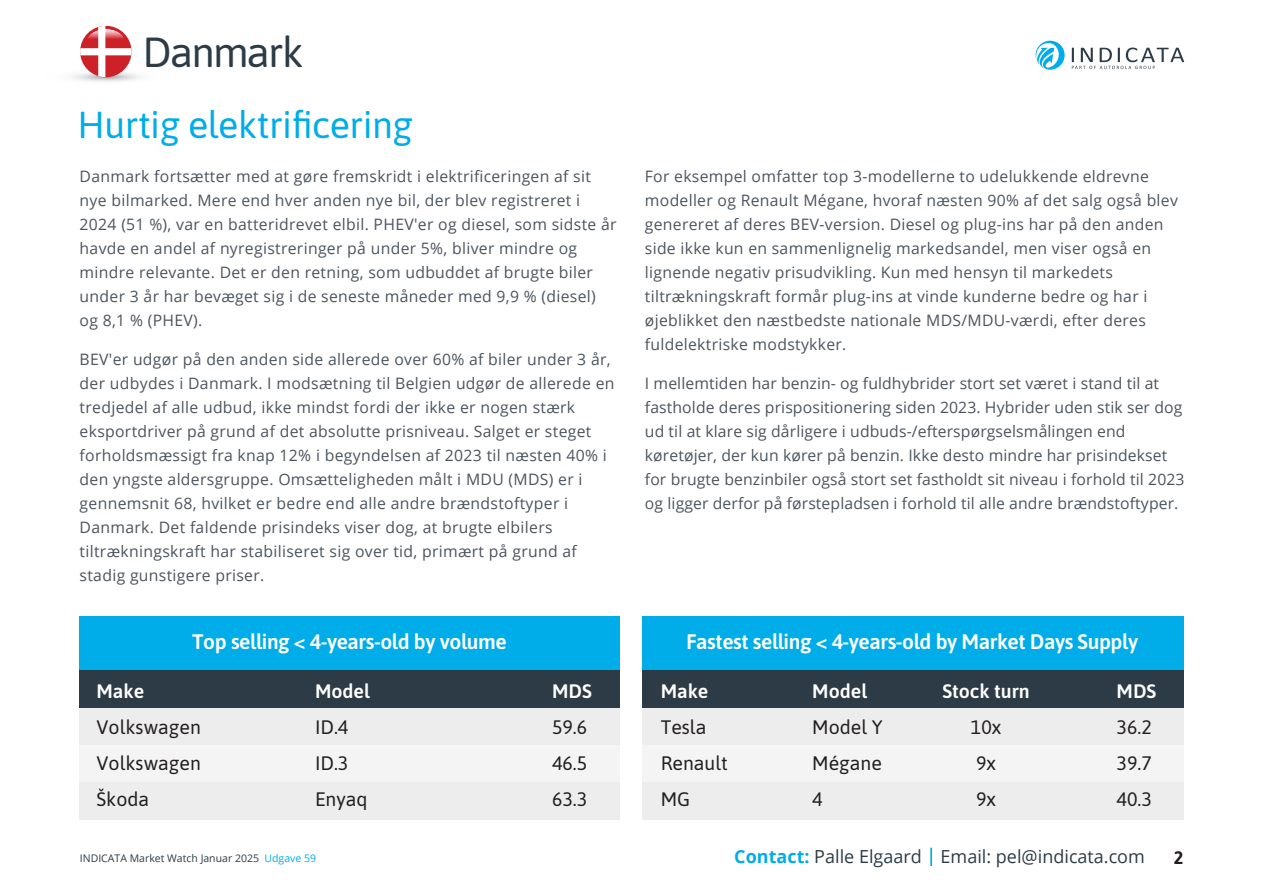
<style>
.page{position:relative;width:1263px;height:893px;background:#fff}
.page>*{position:absolute;margin:0;border:0;box-sizing:border-box;transform-origin:0 0}
.t1{font:42px "Asap";letter-spacing:-.04em;color:#2c3b46}
.t2{font:37.5px "Asap";letter-spacing:-.015em;color:#00ade8}
.t3{font:600 21px "Asap";letter-spacing:-.02em;color:#fff}
.t4{font:19.5px/36px "Asap";color:#231f20;text-align:justify}
.t5{font:600 19.5px "Asap";color:#fff}
.t6{font:18px "Open Sans";color:#2c3b46}
.t7{font:700 18px "Asap";color:#231f20}
.t8{font:15.75px/24px "Open Sans";letter-spacing:.02em;color:#4b545e}
.t9{font:10.5px "Open Sans";color:#2c3b46}
.s1{color:#00ade8}
.s2{font-weight:700;color:#00ade8}
</style>
<div class="page">
<svg style="left:42px;top:68px;width:128px;height:17px"></svg>
<svg style="left:80px;top:26px;width:52px;height:51px"></svg>
<svg style="left:1035px;top:41px;width:30px;height:29px"></svg>
<svg style="left:1072px;top:48px;width:112px;height:21px"></svg>
<svg style="left:930px;top:848px;width:2px;height:18px"></svg>
<div style="left:79px;top:616px;width:541px;height:55px;background:#00ade8"></div>
<div style="left:79px;top:671px;width:541px;height:37px;background:#2c3b46"></div>
<div style="left:79px;top:708px;width:541px;height:37px;background:#ededee"></div>
<div style="left:79px;top:745px;width:541px;height:37px;background:#f4f4f4"></div>
<div style="left:79px;top:782px;width:541px;height:37px;background:#ededee"></div>
<div style="left:643px;top:616px;width:541px;height:55px;background:#00ade8"></div>
<div style="left:643px;top:671px;width:541px;height:37px;background:#2c3b46"></div>
<div style="left:643px;top:708px;width:541px;height:37px;background:#ededee"></div>
<div style="left:643px;top:745px;width:541px;height:37px;background:#f4f4f4"></div>
<div style="left:643px;top:782px;width:541px;height:37px;background:#ededee"></div>
<h1 class="t1" style="left:143px;top:35px;width:163px">Danmark</h1>
<h2 class="t2" style="left:78px;top:99px;width:337px">Hurtig elektrificering</h2>
<p class="t8" style="left:80px;top:164px;width:538px">Danmark fortsætter med at gøre fremskridt i elektrificeringen af sit nye bilmarked. Mere end hver anden nye bil, der blev registreret i 2024 (51 %), var en batteridrevet elbil. PHEV'er og diesel, som sidste Âr havde en andel af nyregistreringer pÂ under 5%, bliver mindre og mindre relevante. Det er den retning, som udbuddet af brugte biler under 3 Âr har bevÊget sig i de seneste mÂneder med 9,9 % (diesel) og 8,1 % (PHEV).</p>
<p class="t8" style="left:80px;top:349px;width:536px">BEV'er udg¯r pÂ den anden side allerede over 60% af biler under 3 Âr, der udbydes i Danmark. I modsÊtning til Belgien udg¯r de allerede en tredjedel af alle udbud, ikke mindst fordi der ikke er nogen stÊrk eksportdriver pÂ grund af det absolutte prisniveau. Salget er steget forholdsmÊssigt fra knap 12% i begyndelsen af 2023 til nÊsten 40% i den yngste aldersgruppe. OmsÊtteligheden mÂlt i MDU (MDS) er i gennemsnit 68, hvilket er bedre end alle andre brÊndstoftyper i Danmark. Det faldende prisindeks viser dog, at brugte elbilers tiltrÊkningskraft har stabiliseret sig over tid, primÊrt pÂ grund af stadig gunstigere priser.</p>
<h3 class="t3" style="left:192px;top:634px;width:316px">Top selling &lt; 4-years-old by volume</h3>
<p class="t5" style="left:97px;top:683px;width:49px">Make</p>
<p class="t4" style="left:97px;top:711px;width:106px">Volkswagen Volkswagen äkoda</p>
<p class="t5" style="left:315px;top:683px;width:56px">Model</p>
<p class="t4" style="left:315px;top:711px;width:54px;text-align:left">ID.4<br>ID.3<br>Enyaq</p>
<p class="t9" style="left:80px;top:853px;width:238px">INDICATA Market Watch Januar 2025 <span class="s1">Udgave 59</span></p>
<p class="t5" style="left:552px;top:683px;width:41px">MDS</p>
<p class="t4" style="left:552px;top:711px;width:37px">59.6<br>46.5<br>63.3</p>
<p class="t8" style="left:645px;top:166px;width:534px">For eksempel omfatter top 3-modellerne to udelukkende eldrevne modeller og Renault MÈgane, hvoraf nÊsten 90% af det salg ogsÂ blev genereret af deres BEV-version. Diesel og plug-ins har pÂ den anden side ikke kun en sammenlignelig markedsandel, men viser ogsÂ en lignende negativ prisudvikling. Kun med hensyn til markedets tiltrÊkningskraft formÂr plug-ins at vinde kunderne bedre og har i ¯jeblikket den nÊstbedste nationale MDS/MDU-vÊrdi, efter deres fuldelektriske modstykker.</p>
<p class="t8" style="left:645px;top:373px;width:541px">I mellemtiden har benzin- og fuldhybrider stort set vÊret i stand til at fastholde deres prispositionering siden 2023. Hybrider uden stik ser dog ud til at klare sig dÂrligere i udbuds-/eftersp¯rgselsmÂlingen end k¯ret¯jer, der kun k¯rer pÂ benzin. Ikke desto mindre har prisindekset for brugte benzinbiler ogsÂ stort set fastholdt sit niveau i forhold til 2023 og ligger derfor pÂ f¯rstepladsen i forhold til alle andre brÊndstoftyper.</p>
<h3 class="t3" style="left:686px;top:634px;width:453px">Fastest selling &lt; 4-years-old by Market Days Supply</h3>
<p class="t5" style="left:661px;top:683px;width:49px">Make</p>
<p class="t4" style="left:661px;top:711px;width:69px;text-align:left">Tesla<br>Renault<br>MG</p>
<p class="t5" style="left:812px;top:683px;width:56px">Model</p>
<p class="t4" style="left:812px;top:711px;width:72px">Model Y MÈgane 4</p>
<p class="t5" style="left:942px;top:683px;width:89px">Stock turn</p>
<p class="t4" style="left:971px;top:711px;width:32px;text-align:left">10x<br>9x<br>9x</p>
<p class="t5" style="left:1117px;top:683px;width:41px">MDS</p>
<p class="t4" style="left:1117px;top:711px;width:37px">36.2<br>39.7<br>40.3</p>
<p class="t6" style="left:734px;top:848px;width:412px"><span class="s2">Contact:</span> Palle Elgaard Email: pel@indicata.com</p>
<p class="t7" style="left:1174px;top:847px;width:11px">2</p>
</div>
